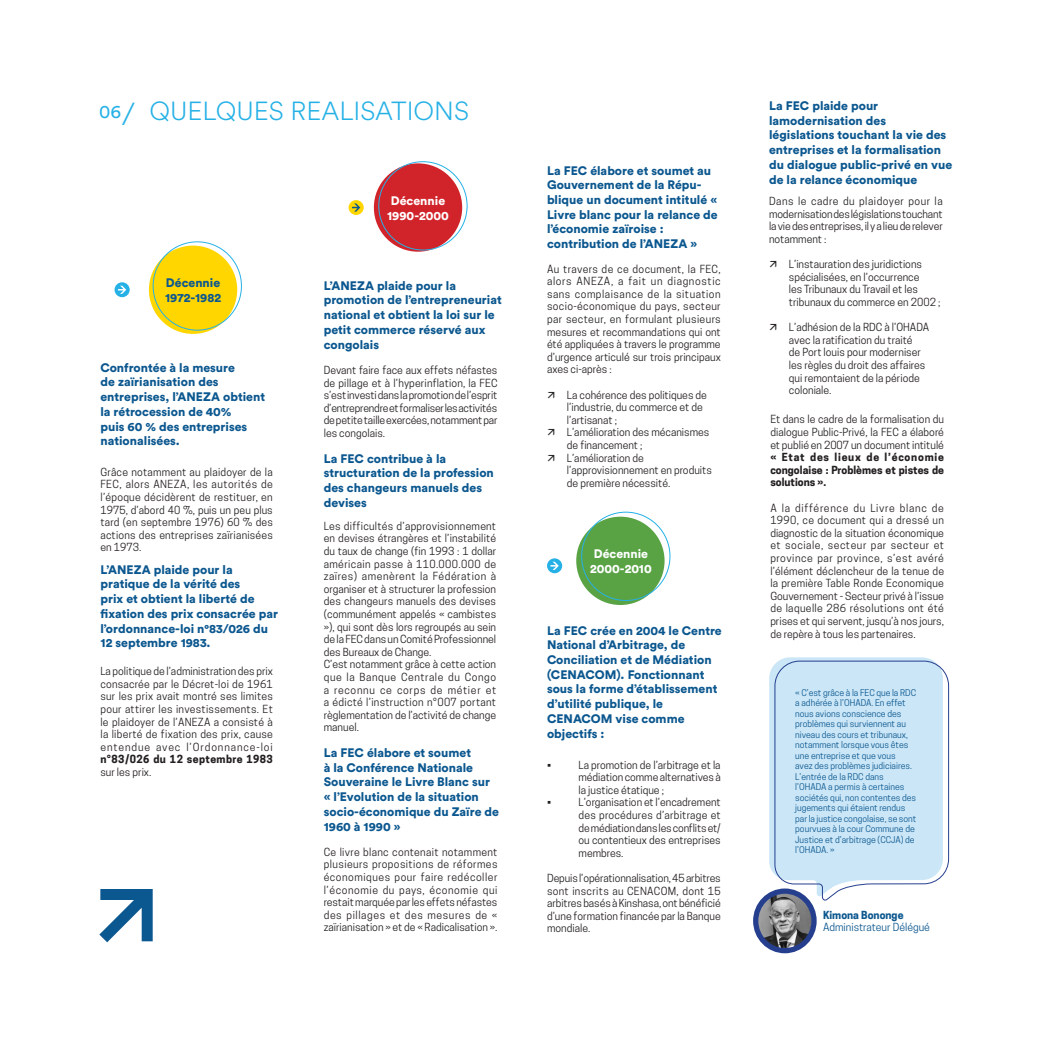
<style>
.page{position:relative;width:1042px;height:1042px;background:#fff}
.page>*{position:absolute;margin:0;border:0;box-sizing:border-box;transform-origin:0 0}
.t1{font:300 25.9px "Circular Spotify Text";color:#26b1e6}
.t2{font:900 12.25px/14.7px "Circular Std";color:#0b578f}
.t3{font:900 12.25px/14.7px "Circular Std";color:#fff;text-align:center}
.t4{font:300 10.5px/12.6px "Cooper Hewitt";color:#231f20;text-align:justify}
.t5{font:700 10.5px/12.6px "Cooper Hewitt";letter-spacing:.005em;color:#231f20;text-align:justify}
.t6{font:700 10.5px "Cooper Hewitt";letter-spacing:.04em;color:#231f20}
.t7{font:300 10.5px "Cooper Hewitt";color:#0b578f}
.t8{font:700 10.5px "Cooper Hewitt";color:#0b578f}
.t9{font:italic 300 8.75px/10.5px "Cooper Hewitt";color:#0b578f}
.s1{font-family:"Circular Std";font-weight:400;font-size:18.38px}
.s2{font-size:31.5px}
</style>
<div class="page">
<div style="left:149px;top:246px;width:88px;height:88px;background:#ffd600;border-radius:50%"></div>
<svg style="left:115px;top:282px;width:15px;height:15px"></svg>
<svg style="left:118px;top:286px;width:8px;height:8px"></svg>
<div style="left:547px;top:558px;width:15px;height:15px;background:#26b1e6;border-radius:50%"></div>
<svg style="left:550px;top:562px;width:9px;height:8px"></svg>
<svg style="left:99px;top:889px;width:54px;height:53px"></svg>
<svg style="left:348px;top:200px;width:16px;height:15px"></svg>
<div style="left:374px;top:163px;width:88px;height:89px;background:#d1232a;border-radius:50%"></div>
<svg style="left:352px;top:203px;width:8px;height:9px"></svg>
<div style="left:576px;top:517px;width:88px;height:88px;background:#59a345;border-radius:50%"></div>
<img style="left:756px;top:894px;width:58px;height:56px">
<div style="left:753px;top:888px;width:63px;height:65px;border:5px solid #253f8e;border-radius:50%"></div>
<svg style="left:769px;top:657px;width:180px;height:244px;background:#cce5f5"></svg>
<h1 class="t1" style="left:99px;top:93px;width:371px"><span class="s1">06</span><span class="s2">/</span> QUELQUES REALISATIONS</h1>
<p class="t2" style="left:165px;top:275px;width:58px">Décennie<br>1972-1982</p>
<p class="t2" style="left:100px;top:360px;width:166px">Confrontée à la mesure<br>de zaïrianisation des entreprises, l’ANEZA obtient la rétrocession de 40%<br>puis 60 % des entreprises nationalisées.</p>
<p class="t4" style="left:100px;top:465px;width:174px">Grâce notamment au plaidoyer de la FEC, alors ANEZA, les autorités de l’époque décidèrent de restituer, en 1975, d’abord 40 %, puis un peu plus tard (en septembre 1976) 60 % des actions des entreprises zaïrianisées en 1973.</p>
<p class="t2" style="left:100px;top:562px;width:179px">L’ANEZA plaide pour la pratique de la vérité des<br>prix et obtient la liberté de fixation des prix consacrée par l’ordonnance-loi n°83/026 du<br>12 septembre 1983.</p>
<p class="t4" style="left:100px;top:665px;width:174px">La politique de l’administration des prix consacrée par le Décret-loi de 1961 sur les prix avait montré ses limites pour attirer les investissements. Et le plaidoyer de l’ANEZA a consisté à la liberté de fixation des prix, cause entendue avec l’Ordonnance-loi</p>
<p class="t6" style="left:100px;top:753px;width:174px">n°83/026 du 12 septembre 1983</p>
<p class="t4" style="left:100px;top:766px;width:52px">sur les prix.</p>
<p class="t3" style="left:387px;top:193px;width:63px">Décennie<br>1990-2000</p>
<p class="t2" style="left:324px;top:278px;width:179px">L’ANEZA plaide pour la promotion de l’entrepreneuriat national et obtient la loi sur le petit commerce réservé aux congolais</p>
<p class="t4" style="left:324px;top:364px;width:175px">Devant faire face aux effets néfastes de pillage et à l’hyperinflation, la FEC s’est investi dans la promotion de l’esprit d’entreprendre et formaliser les activités de petite taille exercées, notamment par les congolais.</p>
<p class="t2" style="left:324px;top:450px;width:172px">La FEC contribue à la structuration de la profession des changeurs manuels des devises</p>
<p class="t4" style="left:324px;top:519px;width:174px;text-align:left">Les difficultés d’approvisionnement en devises étrangères et l’instabilité du taux de change (fin 1993 : 1 dollar américain passe à 110.000.000 de zaïres) amenèrent la Fédération à organiser et à structurer la profession des changeurs manuels des devises (communément appelés « cambistes »), qui sont dès lors regroupés au sein de la FEC dans un Comité Professionnel des Bureaux de Change.<br>C’est notamment grâce à cette action que la Banque Centrale du Congo a reconnu ce corps de métier et a édicté l’instruction n°007 portant règlementation de l’activité de change manuel.</p>
<p class="t2" style="left:324px;top:745px;width:177px">La FEC élabore et soumet<br>à la Conférence Nationale<br>Souveraine le Livre Blanc sur « l’Evolution de la situation socio-économique du Zaïre de<br>1960 à 1990 »</p>
<p class="t4" style="left:324px;top:845px;width:175px">Ce livre blanc contenait notamment plusieurs propositions de réformes économiques pour faire redécoller l’économie du pays, économie qui restait marquée par les effets néfastes des pillages et des mesures de « zaïrianisation » et de « Radicalisation ».</p>
<p class="t2" style="left:547px;top:163px;width:172px">La FEC élabore et soumet au<br>Gouvernement de la Répu&shy;blique un document intitulé «<br>Livre blanc pour la relance de l’économie zaïroise : contribution de l’ANEZA »</p>
<p class="t4" style="left:547px;top:262px;width:175px">Au travers de ce document, la FEC, alors ANEZA, a fait un diagnostic sans complaisance de la situation socio-économique du pays, secteur par secteur, en formulant plusieurs mesures et recommandations qui ont été appliquées à travers le programme d’urgence articulé sur trois principaux axes ci-après :</p>
<p class="t4" style="left:567px;top:388px;width:146px;text-align:left">La cohérence des politiques de l’industrie, du commerce et de l’artisanat ;<br>L’amélioration des mécanismes de financement ;<br>L’amélioration de l’approvisionnement en produits de première nécessité.</p>
<p class="t3" style="left:590px;top:546px;width:63px">Décennie<br>2000-2010</p>
<p class="t2" style="left:547px;top:623px;width:176px">La FEC crée en 2004 le Centre<br>National d’Arbitrage, de<br>Conciliation et de Médiation (CENACOM). Fonctionnant sous la forme d’établissement d’utilité publique, le<br>CENACOM vise comme objectifs :</p>
<p class="t4" style="left:547px;top:758px;width:6px">•</p>
<p class="t4" style="left:578px;top:758px;width:144px">La promotion de l’arbitrage et la médiation comme alternatives à la justice étatique ;</p>
<p class="t4" style="left:547px;top:796px;width:6px">•</p>
<p class="t4" style="left:578px;top:796px;width:144px">L’organisation et l’encadrement des procédures d’arbitrage et de médiation dans les conflits et/ ou contentieux des entreprises membres.</p>
<p class="t4" style="left:547px;top:872px;width:175px">Depuis l’opérationnalisation, 45 arbitres sont inscrits au CENACOM, dont 15 arbitres basés à Kinshasa, ont bénéficié d’une formation financée par la Banque mondiale.</p>
<p class="t2" style="left:769px;top:98px;width:185px">La FEC plaide pour lamodernisation des législations touchant la vie des entreprises et la formalisation du dialogue public-privé en vue de la relance économique</p>
<p class="t4" style="left:769px;top:195px;width:175px">Dans le cadre du plaidoyer pour la modernisation des législations touchant la vie des entreprises, il y a lieu de relever notamment :</p>
<p class="t4" style="left:789px;top:258px;width:153px;text-align:left">L’instauration des juridictions spécialisées, en l’occurrence<br>les Tribunaux du Travail et les tribunaux du commerce en 2002 ;</p>
<p class="t4" style="left:789px;top:321px;width:142px;text-align:left">L’adhésion de la RDC à l’OHADA avec la ratification du traité<br>de Port louis pour moderniser les règles du droit des affaires qui remontaient de la période coloniale.</p>
<p class="t4" style="left:770px;top:413px;width:175px">Et dans le cadre de la formalisation du dialogue Public-Privé, la FEC a élaboré et publié en 2007 un document intitulé</p>
<p class="t5" style="left:770px;top:451px;width:175px">« Etat des lieux de l’économie congolaise : Problèmes et pistes de solutions ».</p>
<p class="t4" style="left:770px;top:501px;width:175px">A la différence du Livre blanc de 1990, ce document qui a dressé un diagnostic de la situation économique et sociale, secteur par secteur et province par province, s’est avéré l’élément déclencheur de la tenue de la première Table Ronde Economique Gouvernement - Secteur privé à l’issue de laquelle 286 résolutions ont été prises et qui servent, jusqu’à nos jours, de repère à tous les partenaires.</p>
<p class="t9" style="left:795px;top:687px;width:122px">« C’est grâce à la FEC que la RDC a adhérée à l’OHADA. En effet nous avions conscience des problèmes qui surviennent au niveau des cours et tribunaux, notamment lorsque vous êtes une entreprise et que vous<br>avez des problèmes judiciaires.<br>L’entrée de la RDC dans l’OHADA a permis à certaines sociétés qui, non contentes des jugements qui étaient rendus par la justice congolaise, se sont pourvues à la cour Commune de<br>Justice et d’arbitrage (CCJA) de l’OHADA. »</p>
<p class="t8" style="left:823px;top:908px;width:82px">Kimona Bononge</p>
<p class="t7" style="left:823px;top:921px;width:108px">Administrateur Délégué</p>
</div>
